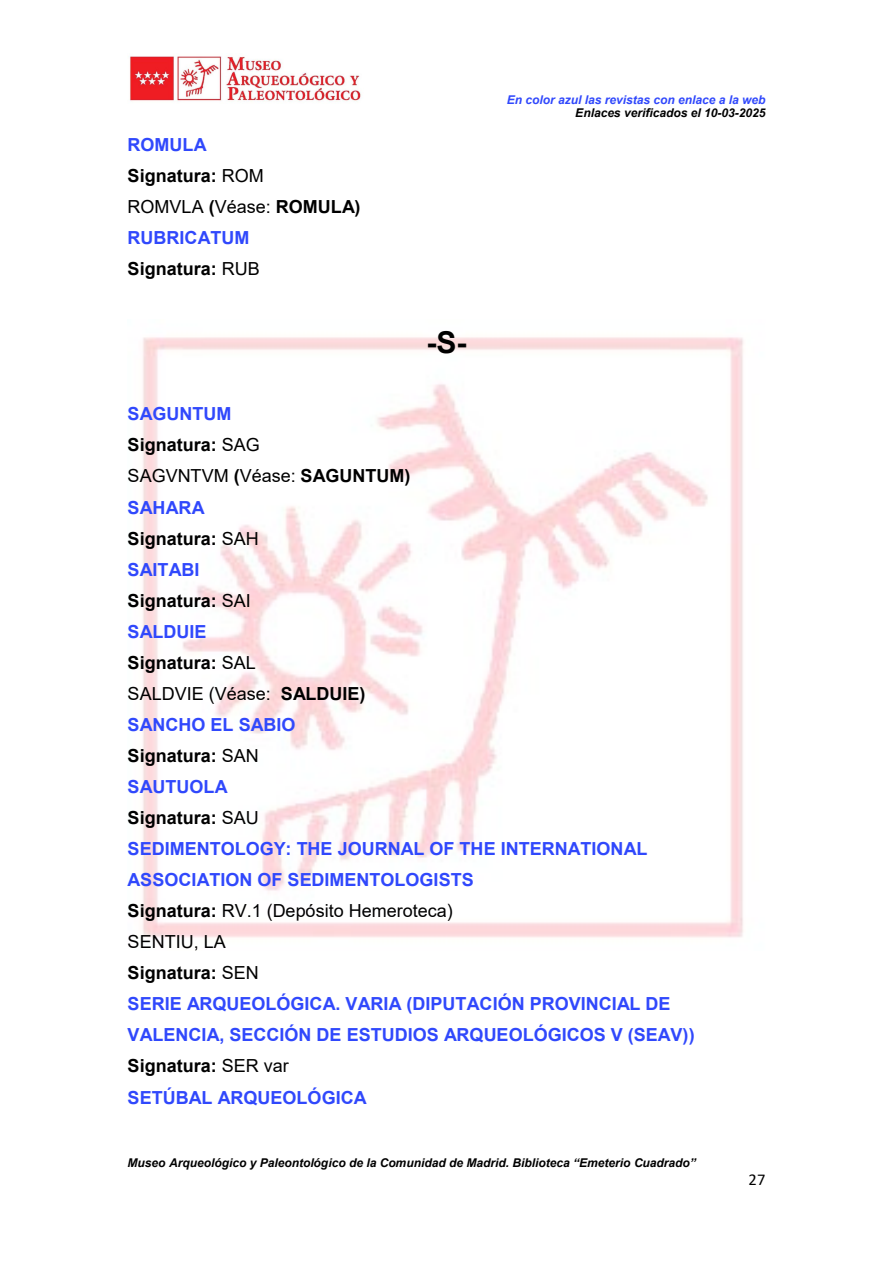
<style>
.page{position:relative;width:893px;height:1263px;background:#fff}
.page>*{position:absolute;margin:0;border:0;box-sizing:border-box;transform-origin:0 0}
.t1{font:700 30px "Arial";color:#000}
.t2{font:700 18px/30.9px "Arial";color:#3048fc}
.t3{font:700 18px "Arial";color:#000}
.t4{font:18px "Arial";letter-spacing:.005em;color:#000}
.t5{font:16.5px "Calibri";color:#000}
.t6{font:italic 700 12px "Arial";letter-spacing:-.005em;color:#000}
.t7{font:italic 700 12px "Arial";letter-spacing:-.005em;color:#3048fc}
.s1{font-weight:400}
.s2{font-weight:700}
</style>
<div class="page">
<img style="left:142px;top:337px;width:601px;height:601px">
<img style="left:129px;top:56px;width:232px;height:45px">
<p class="t2" style="left:128px;top:129px;width:81px">ROMULA</p>
<p class="t3" style="left:128px;top:163px;width:138px">Signatura: <span class="s1">ROM</span></p>
<p class="t4" style="left:128px;top:194px;width:234px">ROMVLA <span class="s2">(</span>Véase: <span class="s2">ROMULA)</span></p>
<p class="t2" style="left:128px;top:222px;width:123px">RUBRICATUM</p>
<p class="t3" style="left:128px;top:256px;width:134px">Signatura: <span class="s1">RUB</span></p>
<p class="t7" style="left:507px;top:91px;width:260px">En color azul las revistas con enlace a la web</p>
<p class="t6" style="left:575px;top:105px;width:192px">Enlaces verificados el 10-03-2025</p>
<h1 class="t1" style="left:426px;top:321px;width:42px">-S-</h1>
<p class="t2" style="left:128px;top:399px;width:105px">SAGUNTUM</p>
<p class="t3" style="left:128px;top:432px;width:134px">Signatura: <span class="s1">SAG</span></p>
<p class="t4" style="left:128px;top:464px;width:284px">SAGVNTVM <span class="s2">(</span>Véase: <span class="s2">SAGUNTUM)</span></p>
<p class="t2" style="left:128px;top:492px;width:79px">SAHARA</p>
<p class="t3" style="left:128px;top:525px;width:133px">Signatura: <span class="s1">SAH</span></p>
<p class="t2" style="left:128px;top:554px;width:73px">SAITABI</p>
<p class="t3" style="left:128px;top:588px;width:125px">Signatura: <span class="s1">SAI</span></p>
<p class="t2" style="left:128px;top:616px;width:80px">SALDUIE</p>
<p class="t3" style="left:128px;top:650px;width:130px">Signatura: <span class="s1">SAL</span></p>
<p class="t4" style="left:128px;top:681px;width:240px">SALDVIE (Véase: <span class="s2">SALDUIE)</span></p>
<p class="t2" style="left:128px;top:709px;width:169px">SANCHO EL SABIO</p>
<p class="t3" style="left:128px;top:743px;width:133px">Signatura: <span class="s1">SAN</span></p>
<p class="t2" style="left:128px;top:771px;width:102px">SAUTUOLA</p>
<p class="t3" style="left:128px;top:805px;width:133px">Signatura: <span class="s1">SAU</span></p>
<p class="t2" style="left:128px;top:833px;width:521px">SEDIMENTOLOGY: THE JOURNAL OF THE INTERNATIONAL<br>ASSOCIATION OF SEDIMENTOLOGISTS</p>
<p class="t4" style="left:128px;top:898px;width:327px"><span class="s2">Signatura:</span> RV.1 (Depósito Hemeroteca)</p>
<p class="t4" style="left:128px;top:929px;width:100px">SENTIU, LA</p>
<p class="t3" style="left:128px;top:960px;width:133px">Signatura: <span class="s1">SEN</span></p>
<p class="t2" style="left:128px;top:988px;width:569px">SERIE ARQUEOLÓGICA. VARIA (DIPUTACIÓN PROVINCIAL DE<br>VALENCIA, SECCIÓN DE ESTUDIOS ARQUEOLÓGICOS V (SEAV))</p>
<p class="t3" style="left:128px;top:1053px;width:163px">Signatura: <span class="s1">SER var</span></p>
<p class="t2" style="left:128px;top:1082px;width:241px">SETÚBAL ARQUEOLÓGICA</p>
<p class="t6" style="left:128px;top:1155px;width:570px">Museo Arqueológico y Paleontológico de la Comunidad de Madrid. Biblioteca “Emeterio Cuadrado”</p>
<p class="t5" style="left:749px;top:1168px;width:18px">27</p>
</div>
